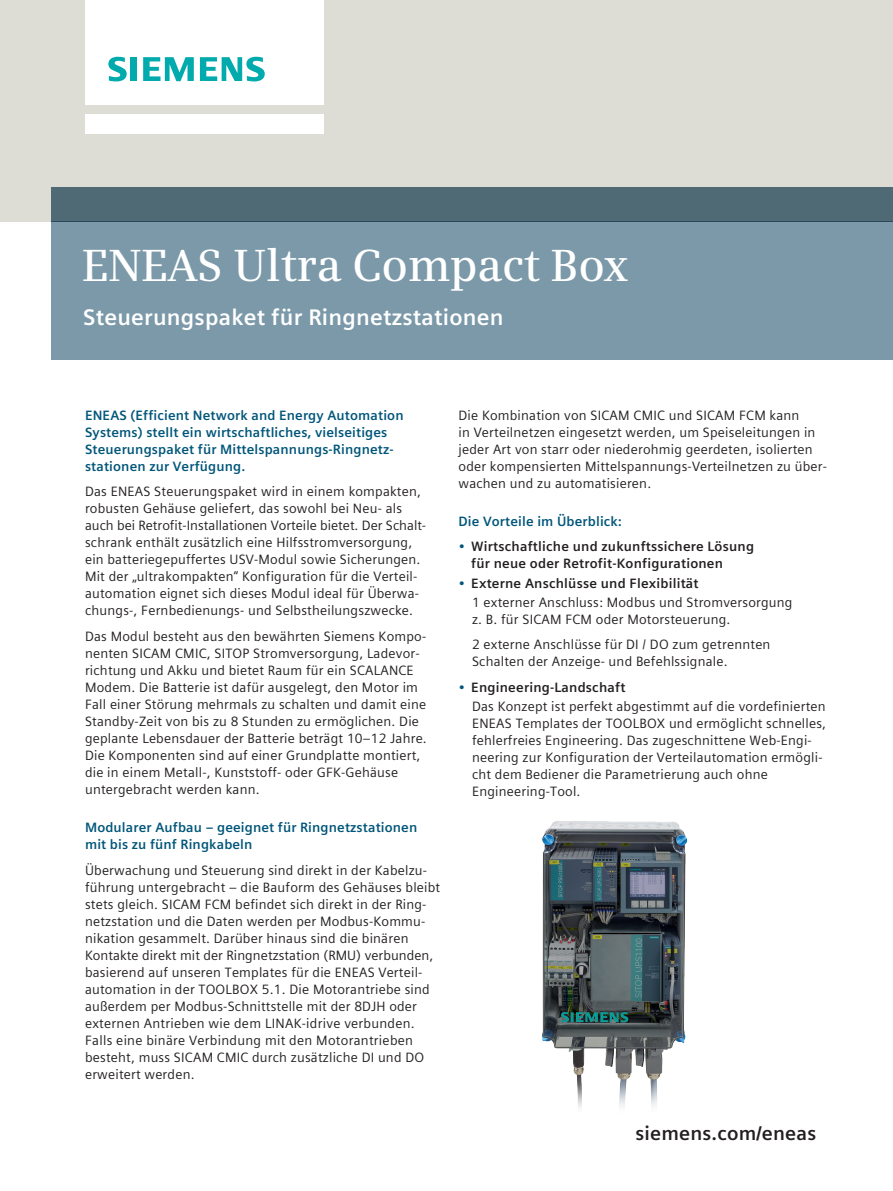
<style>
.page{position:relative;width:893px;height:1191px;background:#fff}
.page>*{position:absolute;margin:0;border:0;box-sizing:border-box;transform-origin:0 0}
._01__Headline__30pt{font:600 45px "Siemens Serif";letter-spacing:-.005em;color:#fff}
._01__Subline__15pt_6{font:700 22.5px "Siemens Sans Global";letter-spacing:.01em;color:#fff}
._03__URL_sector_clai{font:700 19.5px "Siemens Sans Global";letter-spacing:.01em;color:#231f20}
._04__Copy__Roman_9pt{font:13.5px/17px "Siemens Sans Global";letter-spacing:.015em;color:#231f20}
._01__Subhead__9pt_4m{font:700 13.5px/17px "Siemens Sans Global";letter-spacing:.01em;color:#00567a}
.t1{font:700 13.5px/17px "Siemens Sans Global";letter-spacing:.015em;color:#231f20}
.s1{font-weight:400;color:#00567a}
</style>
<div class="page">
<div style="left:0;top:0;width:893px;height:221px;background:#deddd5"></div>
<div style="left:85px;top:114px;width:238px;height:19px;background:#fff"></div>
<div style="left:85px;top:0;width:238px;height:105px;background:#fff"></div>
<svg style="left:108px;top:57px;width:19px;height:24px"></svg>
<div style="left:130px;top:57px;width:7px;height:24px;background:#00aaad"></div>
<svg style="left:143px;top:57px;width:51px;height:24px"></svg>
<svg style="left:200px;top:57px;width:65px;height:24px"></svg>
<div style="left:51px;top:221px;width:842px;height:138px;background:#7b99a9"></div>
<div style="left:51px;top:187px;width:842px;height:34px;background:#4f6975"></div>
<img style="left:542px;top:821px;width:146px;height:287px">
<p class="_01__Headline__30pt" style="left:82px;top:239px;width:547px">ENEAS Ultra Compact Box</p>
<p class="_01__Subline__15pt_6" style="left:83px;top:300px;width:422px">Steuerungspaket für Ringnetzstationen</p>
<p class="_01__Subhead__9pt_4m" style="left:85px;top:406px;width:320px">ENEAS (Efficient Network and Energy Automation Systems) stellt ein wirtschaftliches, vielseitiges Steuerungspaket für Mittelspannungs-Ringnetz&shy;stationen zur Verfügung.</p>
<p class="_04__Copy__Roman_9pt" style="left:85px;top:483px;width:343px">Das ENEAS Steuerungspaket wird in einem kompakten, robusten Gehäuse geliefert, das sowohl bei Neu- als auch bei Retrofit-Installationen Vorteile bietet. Der Schalt&shy;schrank enthält zusätzlich eine Hilfsstromversorgung, ein batteriegepuffertes USV-Modul sowie Sicherungen.<br>Mit der „ultrakompakten“ Konfiguration für die Verteil&shy;automation eignet sich dieses Modul ideal für Überwa&shy;chungs-, Fernbedienungs- und Selbstheilungszwecke.</p>
<p class="_04__Copy__Roman_9pt" style="left:85px;top:627px;width:343px">Das Modul besteht aus den bewährten Siemens Kompo&shy;nenten SICAM CMIC, SITOP Stromversorgung, Ladevor&shy;richtung und Akku und bietet Raum für ein SCALANCE Modem. Die Batterie ist dafür ausgelegt, den Motor im Fall einer Störung mehrmals zu schalten und damit eine Standby-Zeit von bis zu 8 Stunden zu ermöglichen. Die geplante Lebensdauer der Batterie beträgt 10–12 Jahre.<br>Die Komponenten sind auf einer Grundplatte montiert, die in einem Metall-, Kunststoff- oder GFK-Gehäuse untergebracht werden kann.</p>
<p class="_01__Subhead__9pt_4m" style="left:85px;top:819px;width:334px">Modularer Aufbau – geeignet für Ringnetzstationen mit bis zu fünf Ringkabeln</p>
<p class="_04__Copy__Roman_9pt" style="left:85px;top:861px;width:357px">Überwachung und Steuerung sind direkt in der Kabelzu&shy;führung untergebracht – die Bauform des Gehäuses bleibt stets gleich. SICAM FCM befindet sich direkt in der Ring&shy;netzstation und die Daten werden per Modbus-Kommu&shy;nikation gesammelt. Darüber hinaus sind die binären Kontakte direkt mit der Ringnetzstation (RMU) verbunden, basierend auf unseren Templates für die ENEAS Verteil&shy;automation in der TOOLBOX 5.1. Die Motorantriebe sind außerdem per Modbus-Schnittstelle mit der 8DJH oder externen Antrieben wie dem LINAK-idrive verbunden.<br>Falls eine binäre Verbindung mit den Motorantrieben besteht, muss SICAM CMIC durch zusätzliche DI und DO erweitert werden.</p>
<p class="_04__Copy__Roman_9pt" style="left:459px;top:406px;width:370px">Die Kombination von SICAM CMIC und SICAM FCM kann<br>in Verteilnetzen eingesetzt werden, um Speiseleitungen in jeder Art von starr oder niederohmig geerdeten, isolierten oder kompensierten Mittelspannungs-Verteilnetzen zu über&shy;wachen und zu automatisieren.</p>
<p class="_01__Subhead__9pt_4m" style="left:459px;top:513px;width:165px">Die Vorteile im Überblick:</p>
<p class="t1" style="left:471px;top:538px;width:284px;text-indent:-13px"><span class="s1">•</span> Wirtschaftliche und zukunftssichere Lösung für neue oder Retrofit-Konfigurationen</p>
<p class="t1" style="left:459px;top:574px;width:242px"><span class="s1">•</span> Externe Anschlüsse und Flexibilität</p>
<p class="_04__Copy__Roman_9pt" style="left:472px;top:593px;width:322px">1 externer Anschluss: Modbus und Stromversorgung z. B. für SICAM FCM oder Motorsteuerung.</p>
<p class="_04__Copy__Roman_9pt" style="left:472px;top:636px;width:300px">2 externe Anschlüsse für DI / DO zum getrennten<br>Schalten der Anzeige- und Befehlssignale.</p>
<p class="t1" style="left:459px;top:679px;width:168px"><span class="s1">•</span> Engineering-Landschaft</p>
<p class="_04__Copy__Roman_9pt" style="left:472px;top:698px;width:356px">Das Konzept ist perfekt abgestimmt auf die vordefinierten ENEAS Templates der TOOLBOX und ermöglicht schnelles, fehlerfreies Engineering. Das zugeschnittene Web-Engi&shy;neering zur Konfiguration der Verteilautomation ermögli&shy;cht dem Bediener die Parametrierung auch ohne Engineering-Tool.</p>
<p class="_03__URL_sector_clai" style="left:635px;top:1118px;width:182px">siemens.com/eneas</p>
</div>
